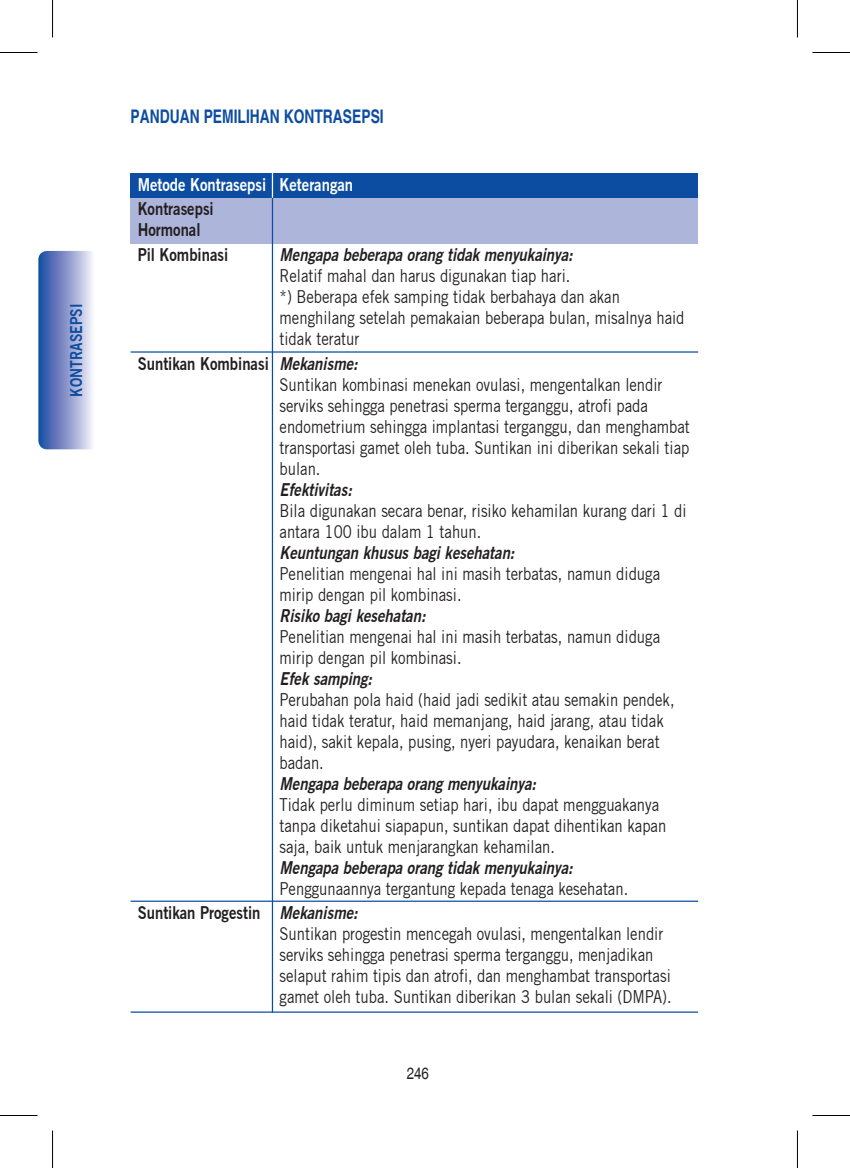
<style>
.page{position:relative;width:850px;height:1168px;background:#fff}
.page>*{position:absolute;margin:0;border:0;box-sizing:border-box;transform-origin:0 0}
.t1{font:700 condensed 18.75px "Helvetica";color:#0d4da1;scale:.9 1}
.TABEL{font:17.5px "Commerce S Si";color:#231f20;scale:.85 1}
.TABEL-2{font:italic 600 17.5px "Commerce S Si";color:#231f20;scale:.85 1}
.TABEL-3{font:600 17.5px "Commerce S Si";color:#231f20;scale:.85 1}
.TABEL-4{font:600 17.5px "Commerce S Si";color:#fff;scale:.85 1}
.t2{font:600 16.25px "Commerce S Si";letter-spacing:.005em;color:#0d4da1;scale:.85 1}
.t3{font:condensed 16.25px "Helvetica";color:#231f20}
.s1{font-style:italic}
</style>
<div class="page">
<div style="left:38px;top:251px;width:64px;height:198px;background:linear-gradient(to right,#1a429d,#fff);border-radius:9px"></div>
<div style="left:130px;top:173px;width:567px;height:71px;background:#aeb5db"></div>
<div style="left:130px;top:173px;width:567px;height:25px;background:#0d4da1"></div>
<hr style="left:272px;top:173px;width:1px;height:840px;background:#0d4da1">
<svg style="left:272px;top:173px;width:1px;height:25px"></svg>
<hr style="left:130px;top:351px;width:567px;height:2px;background:#0d4da1">
<hr style="left:130px;top:901px;width:567px;height:1px;background:#0d4da1">
<hr style="left:130px;top:1011px;width:567px;height:2px;background:#0d4da1">
<hr style="left:0;top:52px;width:38px;height:1px;background:#000">
<hr style="left:812px;top:52px;width:37px;height:1px;background:#000">
<hr style="left:0;top:1115px;width:38px;height:1px;background:#000">
<hr style="left:812px;top:1115px;width:37px;height:1px;background:#000">
<hr style="left:52px;top:0;width:1px;height:38px;background:#000">
<hr style="left:52px;top:1130px;width:1px;height:38px;background:#000">
<hr style="left:796px;top:0;width:1px;height:38px;background:#000">
<hr style="left:796px;top:1130px;width:1px;height:38px;background:#000">
<p class="t2" style="left:66px;top:397px;width:111px;rotate:-90deg">KONTRASEPSI</p>
<p class="t1" style="left:130px;top:105px;width:283px">PANDUAN PEMILIHAN KONTRASEPSI</p>
<p class="TABEL-4" style="left:138px;top:174px;width:255px">Metode Kontrasepsi Keterangan</p>
<p class="TABEL-3" style="left:138px;top:198px;width:91px">Kontrasepsi</p>
<p class="TABEL-3" style="left:138px;top:219px;width:75px">Hormonal</p>
<p class="TABEL-3" style="left:138px;top:244px;width:108px">Pil Kombinasi</p>
<p class="TABEL-2" style="left:279px;top:244px;width:346px">Mengapa beberapa orang tidak menyukainya:</p>
<p class="TABEL" style="left:279px;top:265px;width:343px">Relatif mahal dan harus digunakan tiap hari.</p>
<p class="TABEL" style="left:279px;top:286px;width:402px">*) Beberapa efek samping tidak berbahaya dan akan</p>
<p class="TABEL" style="left:279px;top:307px;width:477px">menghilang setelah pemakaian beberapa bulan, misalnya haid</p>
<p class="TABEL" style="left:279px;top:328px;width:95px">tidak teratur</p>
<p class="TABEL-3" style="left:138px;top:352px;width:260px">Suntikan Kombinasi <span class="s1">Mekanisme:</span></p>
<p class="TABEL" style="left:279px;top:374px;width:452px">Suntikan kombinasi menekan ovulasi, mengentalkan lendir</p>
<p class="TABEL" style="left:279px;top:395px;width:435px">serviks sehingga penetrasi sperma terganggu, atrofi pada</p>
<p class="TABEL" style="left:279px;top:416px;width:484px">endometrium sehingga implantasi terganggu, dan menghambat</p>
<p class="TABEL" style="left:279px;top:437px;width:483px">transportasi gamet oleh tuba. Suntikan ini diberikan sekali tiap</p>
<p class="TABEL" style="left:279px;top:458px;width:50px">bulan.</p>
<p class="TABEL-2" style="left:279px;top:478px;width:87px">Efektivitas:</p>
<p class="TABEL" style="left:279px;top:500px;width:480px">Bila digunakan secara benar, risiko kehamilan kurang dari 1 di</p>
<p class="TABEL" style="left:279px;top:521px;width:239px">antara 100 ibu dalam 1 tahun.</p>
<p class="TABEL-2" style="left:279px;top:541px;width:278px">Keuntungan khusus bagi kesehatan:</p>
<p class="TABEL" style="left:279px;top:563px;width:449px">Penelitian mengenai hal ini masih terbatas, namun diduga</p>
<p class="TABEL" style="left:279px;top:584px;width:215px">mirip dengan pil kombinasi.</p>
<p class="TABEL-2" style="left:279px;top:604px;width:173px">Risiko bagi kesehatan:</p>
<p class="TABEL" style="left:279px;top:626px;width:449px">Penelitian mengenai hal ini masih terbatas, namun diduga</p>
<p class="TABEL" style="left:279px;top:647px;width:215px">mirip dengan pil kombinasi.</p>
<p class="TABEL-2" style="left:279px;top:667px;width:110px">Efek samping:</p>
<p class="TABEL" style="left:279px;top:689px;width:466px">Perubahan pola haid (haid jadi sedikit atau semakin pendek,</p>
<p class="TABEL" style="left:279px;top:710px;width:453px">haid tidak teratur, haid memanjang, haid jarang, atau tidak</p>
<p class="TABEL" style="left:279px;top:731px;width:448px">haid), sakit kepala, pusing, nyeri payudara, kenaikan berat</p>
<p class="TABEL" style="left:279px;top:752px;width:54px">badan.</p>
<p class="TABEL-2" style="left:279px;top:772px;width:303px">Mengapa beberapa orang menyukainya:</p>
<p class="TABEL" style="left:279px;top:794px;width:448px">Tidak perlu diminum setiap hari, ibu dapat mengguakanya</p>
<p class="TABEL" style="left:279px;top:815px;width:456px">tanpa diketahui siapapun, suntikan dapat dihentikan kapan</p>
<p class="TABEL" style="left:279px;top:836px;width:325px">saja, baik untuk menjarangkan kehamilan.</p>
<p class="TABEL-2" style="left:279px;top:856px;width:346px">Mengapa beberapa orang tidak menyukainya:</p>
<p class="TABEL" style="left:279px;top:878px;width:411px">Penggunaannya tergantung kepada tenaga kesehatan.</p>
<p class="TABEL-3" style="left:138px;top:902px;width:260px">Suntikan Progestin <span class="s1">Mekanisme:</span></p>
<p class="TABEL" style="left:279px;top:923px;width:453px">Suntikan progestin mencegah ovulasi, mengentalkan lendir</p>
<p class="TABEL" style="left:279px;top:944px;width:441px">serviks sehingga penetrasi sperma terganggu, menjadikan</p>
<p class="TABEL" style="left:279px;top:965px;width:461px">selaput rahim tipis dan atrofi, dan menghambat transportasi</p>
<p class="TABEL" style="left:279px;top:986px;width:462px">gamet oleh tuba. Suntikan diberikan 3 bulan sekali (DMPA).</p>
<p class="t3" style="left:406px;top:1064px;width:24px">246</p>
</div>
